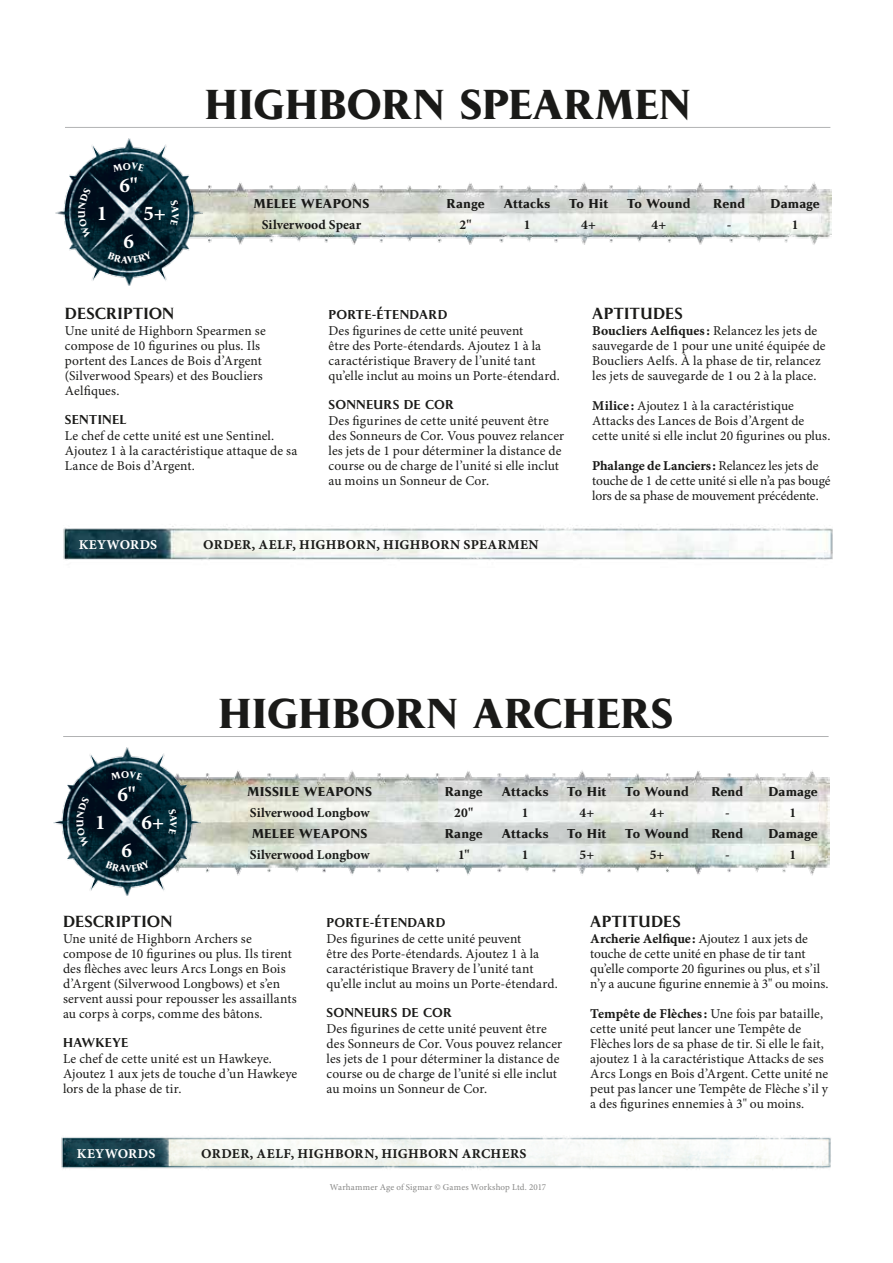
<style>
.page{position:relative;width:893px;height:1263px;background:#fff}
.page>*{position:absolute;margin:0;border:0;box-sizing:border-box;transform-origin:0 0}
.t1{font:700 39px "Pompei Std";color:#1a1a18}
.t2{font:700 21px "Minion Pro";color:#fff}
.t3{font:600 15px "Pompei Std";letter-spacing:.02em;color:#1a1a18}
.t4{font:13.5px/15px "Minion Pro";letter-spacing:.005em;color:#1a1a18}
.t5{font:700 13.5px "Minion Pro";letter-spacing:.005em;color:#1a1a18}
.t6{font:13.5px "Minion Pro Bold Capt";letter-spacing:.03em;color:#1a1a18}
.t7{font:13.5px "Minion Pro Bold Capt";letter-spacing:-.01em;color:#1a1a18}
.t8{font:13.5px "Minion Pro Bold Capt";letter-spacing:.01em;color:#1a1a18}
.t9{font:13.5px "Minion Pro Bold Capt";letter-spacing:.01em;color:#fff}
.t10{font:700 12px "Pompei Std";letter-spacing:.02em;color:#1a1a18}
.t11{font:600 12px "Pompei Std";letter-spacing:.02em;color:#1a1a18}
.t12{font:600 12px "Pompei Std";letter-spacing:.04em;color:#1a1a18}
.t13{font:9px "Minion Pro";letter-spacing:.02em;color:#878786}
.s1{font-family:"Minion Pro"}
.s2{font-family:"Minion Pro Bold Capt"}
</style>
<div class="page">
<img style="left:202px;top:182px;width:629px;height:63px">
<img style="left:55px;top:139px;width:147px;height:147px">
<img style="left:63px;top:524px;width:770px;height:36px">
<img style="left:201px;top:770px;width:629px;height:106px">
<img style="left:53px;top:748px;width:148px;height:147px">
<img style="left:61px;top:1135px;width:770px;height:34px">
<hr style="left:65px;top:127px;width:765px;height:1px;background:#b1b2b3">
<hr style="left:63px;top:736px;width:766px;height:1px;background:#b1b2b3">
<svg style="left:113px;top:162px;width:32px;height:10px"></svg>
<svg style="left:170px;top:200px;width:9px;height:26px"></svg>
<svg style="left:107px;top:251px;width:45px;height:12px"></svg>
<svg style="left:78px;top:188px;width:14px;height:50px"></svg>
<svg style="left:111px;top:771px;width:32px;height:9px"></svg>
<svg style="left:168px;top:808px;width:9px;height:27px"></svg>
<svg style="left:106px;top:860px;width:44px;height:12px"></svg>
<svg style="left:77px;top:796px;width:13px;height:51px"></svg>
<h2 class="t2" style="left:119px;top:173px;width:20px">6"</h2>
<h2 class="t2" style="left:97px;top:201px;width:12px">1</h2>
<h2 class="t2" style="left:143px;top:201px;width:24px">5+</h2>
<h2 class="t2" style="left:123px;top:229px;width:12px">6</h2>
<h1 class="t1" style="left:205px;top:79px;width:488px">HIGHBORN SPEARMEN</h1>
<p class="t10" style="left:254px;top:196px;width:117px">MELEE WEAPONS</p>
<p class="t10" style="left:446px;top:196px;width:40px">Range</p>
<p class="t10" style="left:504px;top:196px;width:48px">Attacks</p>
<p class="t10" style="left:569px;top:196px;width:41px">To Hit</p>
<p class="t10" style="left:627px;top:196px;width:65px">To Wound</p>
<p class="t10" style="left:713px;top:196px;width:34px">Rend</p>
<p class="t10" style="left:770px;top:196px;width:51px">Damage</p>
<p class="t5" style="left:262px;top:216px;width:101px">Silverwood Spear</p>
<p class="t5" style="left:460px;top:216px;width:14px">2"</p>
<p class="t5" style="left:524px;top:216px;width:8px">1</p>
<p class="t5" style="left:581px;top:216px;width:16px">4+</p>
<p class="t5" style="left:651px;top:216px;width:16px">4+</p>
<p class="t5" style="left:727px;top:216px;width:6px">-</p>
<p class="t5" style="left:792px;top:216px;width:8px">1</p>
<p class="t3" style="left:65px;top:303px;width:111px">DESCRIPTION</p>
<p class="t4" style="left:65px;top:324px;width:202px">Une unité de Highborn Spearmen se compose de 10 figurines ou plus. Ils portent des Lances de Bois d’Argent (Silverwood Spears) et des Boucliers<br>Aelfiques.</p>
<p class="t11" style="left:65px;top:411px;width:63px">SENTINEL</p>
<p class="t4" style="left:65px;top:429px;width:234px">Le chef de cette unité est une Sentinel.<br>Ajoutez 1 à la caractéristique attaque de sa<br>Lance de Bois d’Argent.</p>
<p class="t11" style="left:329px;top:306px;width:120px">PORTE-ÉTENDARD</p>
<p class="t4" style="left:329px;top:324px;width:233px">Des figurines de cette unité peuvent<br>être des Porte-étendards. Ajoutez 1 à la caractéristique Bravery de l’unité tant qu’elle inclut au moins un Porte-étendard.</p>
<p class="t11" style="left:329px;top:396px;width:127px">SONNEURS DE COR</p>
<p class="t4" style="left:329px;top:414px;width:237px">Des figurines de cette unité peuvent être des Sonneurs de Cor. Vous pouvez relancer les jets de 1 pour déterminer la distance de course ou de charge de l’unité si elle inclut au moins un Sonneur de Cor.</p>
<p class="t9" style="left:79px;top:537px;width:80px">KEYWORDS</p>
<p class="t6" style="left:203px;top:536px;width:337px">ORDER, AELF, HIGHBORN, HIGHBORN SPEARMEN</p>
<p class="t3" style="left:592px;top:303px;width:92px">APTITUDES</p>
<p class="t8" style="left:592px;top:323px;width:227px">Boucliers Aelfiques: <span class="s1">Relancez les jets de</span></p>
<p class="t4" style="left:592px;top:339px;width:235px">sauvegarde de 1 pour une unité équipée de<br>Boucliers Aelfs. À la phase de tir, relancez les jets de sauvegarde de 1 ou 2 à la place.</p>
<p class="t4" style="left:592px;top:399px;width:240px"><span class="s2">Milice :</span> Ajoutez 1 à la caractéristique<br>Attacks des Lances de Bois d’Argent de cette unité si elle inclut 20 figurines ou plus.</p>
<p class="t7" style="left:592px;top:458px;width:228px">Phalange de Lanciers: <span class="s1">Relancez les jets de</span></p>
<p class="t4" style="left:592px;top:474px;width:240px">touche de 1 de cette unité si elle n’a pas bougé lors de sa phase de mouvement précédente.</p>
<h2 class="t2" style="left:118px;top:781px;width:20px">6"</h2>
<h2 class="t2" style="left:95px;top:809px;width:12px">1</h2>
<h2 class="t2" style="left:142px;top:809px;width:24px">6+</h2>
<h2 class="t2" style="left:122px;top:837px;width:12px">6</h2>
<h1 class="t1" style="left:218px;top:688px;width:457px">HIGHBORN ARCHERS</h1>
<p class="t10" style="left:247px;top:784px;width:126px">MISSILE WEAPONS</p>
<p class="t10" style="left:445px;top:784px;width:40px">Range</p>
<p class="t10" style="left:502px;top:784px;width:48px">Attacks</p>
<p class="t10" style="left:567px;top:784px;width:41px">To Hit</p>
<p class="t10" style="left:625px;top:784px;width:65px">To Wound</p>
<p class="t10" style="left:711px;top:784px;width:34px">Rend</p>
<p class="t10" style="left:768px;top:784px;width:51px">Damage</p>
<p class="t5" style="left:250px;top:805px;width:122px">Silverwood Longbow</p>
<p class="t5" style="left:454px;top:805px;width:21px">20"</p>
<p class="t5" style="left:522px;top:805px;width:8px">1</p>
<p class="t5" style="left:579px;top:805px;width:16px">4+</p>
<p class="t5" style="left:650px;top:805px;width:16px">4+</p>
<p class="t5" style="left:725px;top:805px;width:6px">-</p>
<p class="t5" style="left:790px;top:805px;width:8px">1</p>
<p class="t10" style="left:252px;top:826px;width:117px">MELEE WEAPONS</p>
<p class="t10" style="left:445px;top:826px;width:40px">Range</p>
<p class="t10" style="left:502px;top:826px;width:48px">Attacks</p>
<p class="t10" style="left:567px;top:826px;width:41px">To Hit</p>
<p class="t10" style="left:625px;top:826px;width:65px">To Wound</p>
<p class="t10" style="left:711px;top:826px;width:34px">Rend</p>
<p class="t10" style="left:768px;top:826px;width:51px">Damage</p>
<p class="t5" style="left:250px;top:846px;width:122px">Silverwood Longbow</p>
<p class="t5" style="left:458px;top:846px;width:13px">1"</p>
<p class="t5" style="left:522px;top:846px;width:8px">1</p>
<p class="t5" style="left:579px;top:846px;width:16px">5+</p>
<p class="t5" style="left:650px;top:846px;width:16px">5+</p>
<p class="t5" style="left:725px;top:846px;width:6px">-</p>
<p class="t5" style="left:790px;top:846px;width:8px">1</p>
<p class="t3" style="left:63px;top:911px;width:111px">DESCRIPTION</p>
<p class="t4" style="left:63px;top:932px;width:235px">Une unité de Highborn Archers se compose de 10 figurines ou plus. Ils tirent des flèches avec leurs Arcs Longs en Bois d’Argent (Silverwood Longbows) et s’en servent aussi pour repousser les assaillants au corps à corps, comme des bâtons.</p>
<p class="t12" style="left:63px;top:1034px;width:67px">HAWKEYE</p>
<p class="t4" style="left:63px;top:1052px;width:236px">Le chef de cette unité est un Hawkeye.<br>Ajoutez 1 aux jets de touche d’un Hawkeye lors de la phase de tir.</p>
<p class="t11" style="left:327px;top:914px;width:120px">PORTE-ÉTENDARD</p>
<p class="t4" style="left:327px;top:932px;width:233px">Des figurines de cette unité peuvent<br>être des Porte-étendards. Ajoutez 1 à la caractéristique Bravery de l’unité tant qu’elle inclut au moins un Porte-étendard.</p>
<p class="t11" style="left:327px;top:1004px;width:127px">SONNEURS DE COR</p>
<p class="t4" style="left:327px;top:1022px;width:237px">Des figurines de cette unité peuvent être des Sonneurs de Cor. Vous pouvez relancer les jets de 1 pour déterminer la distance de course ou de charge de l’unité si elle inclut au moins un Sonneur de Cor.</p>
<p class="t9" style="left:77px;top:1145px;width:80px">KEYWORDS</p>
<p class="t6" style="left:201px;top:1145px;width:327px">ORDER, AELF, HIGHBORN, HIGHBORN ARCHERS</p>
<p class="t13" style="left:330px;top:1181px;width:218px">Warhammer Age of Sigmar © Games Workshop Ltd. 2017</p>
<p class="t3" style="left:590px;top:911px;width:92px">APTITUDES</p>
<p class="t7" style="left:590px;top:931px;width:219px">Archerie Aelfique: <span class="s1">Ajoutez 1 aux jets de</span></p>
<p class="t4" style="left:590px;top:947px;width:240px">touche de cette unité en phase de tir tant qu’elle comporte 20 figurines ou plus, et s’il n’y a aucune figurine ennemie à 3" ou moins.</p>
<p class="t4" style="left:590px;top:1007px;width:240px"><span class="s2">Tempête de Flèches:</span> Une fois par bataille, cette unité peut lancer une Tempête de Flèches lors de sa phase de tir. Si elle le fait, ajoutez 1 à la caractéristique Attacks de ses Arcs Longs en Bois d’Argent. Cette unité ne peut pas lancer une Tempête de Flèche s’il y a des figurines ennemies à 3" ou moins.</p>
</div>
